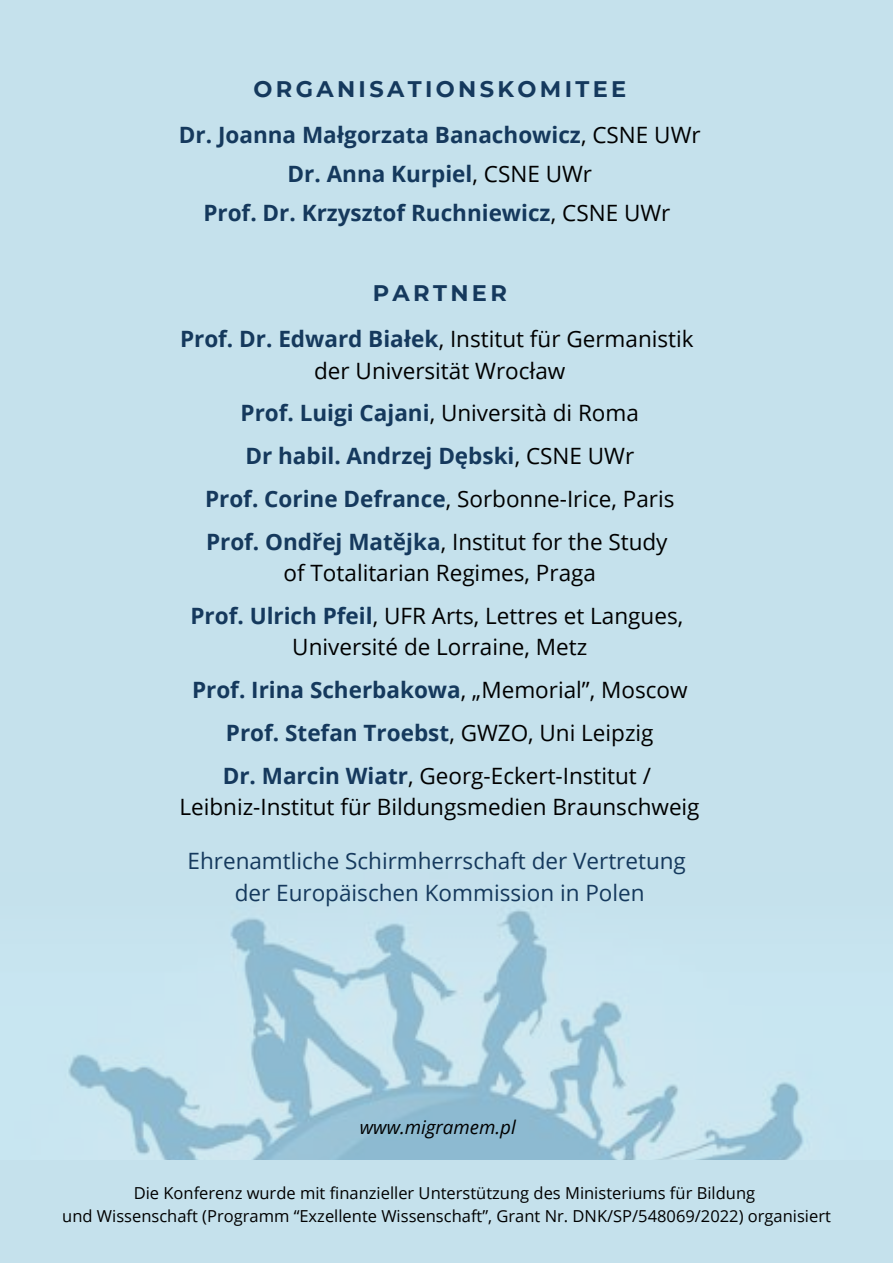
<style>
.page{position:relative;width:893px;height:1263px;background:#c5e1ec}
.page>*{position:absolute;margin:0;border:0;box-sizing:border-box;transform-origin:0 0}
.t1{font:22.5px/42.8px "Open Sans";color:#000;text-align:center}
.t2{font:700 22.5px/42.8px "Open Sans";color:#15395d;text-align:center}
.t3{font:22.5px/31.5px "Open Sans";color:#15395d;text-align:center}
.t4{font:700 22.5px "Montserrat";letter-spacing:.15em;color:#15395d}
.t5{font:italic 18.75px "Open Sans";color:#000}
.t6{font:16.5px/23.1px "Open Sans";color:#000;text-align:center}
.s1{font-weight:400;color:#000}
.s2{font-weight:700;color:#15395d}
</style>
<div class="page">
<img style="left:69px;top:910px;width:734px;height:250px">
<p class="t4" style="left:253px;top:75px;width:374px">ORGANISATIONSKOMITEE</p>
<p class="t2" style="left:179px;top:114px;width:523px;line-height:39.4px">Dr. Joanna Małgorzata Banachowicz<span class="s1">, CSNE UWr<br></span>Dr. Anna Kurpiel<span class="s1">, CSNE UWr<br></span>Prof. Dr. Krzysztof Ruchniewicz<span class="s1">, CSNE UWr</span></p>
<p class="t4" style="left:373px;top:279px;width:136px">PARTNER</p>
<p class="t1" style="left:180px;top:323px;width:515px;line-height:31.5px"><span class="s2">Prof. Dr. Edward Białek</span>, Institut für Germanistik der Universität Wrocław</p>
<p class="t2" style="left:205px;top:391px;width:471px">Prof. Luigi Cajani<span class="s1">, Università di Roma<br></span>Dr habil. Andrzej Dębski<span class="s1">, CSNE UWr<br></span>Prof. Corine Defrance<span class="s1">, Sorbonne-Irice, Paris </span>Prof. Ondřej Matějka<span class="s1">, Institut for the Study</span></p>
<p class="t1" style="left:190px;top:551px;width:494px">of Totalitarian Regimes, Praga<br><span class="s2">Prof. Ulrich Pfeil</span>, UFR Arts, Lettres et Langues,</p>
<p class="t1" style="left:192px;top:625px;width:497px">Université de Lorraine, Metz<br><span class="s2">Prof. Irina Scherbakowa</span>, „Memorial”, Moscow <span class="s2">Prof. Stefan Troebst</span>, GWZO, Uni Leipzig<br><span class="s2">Dr. Marcin Wiatr</span>, Georg-Eckert-Institut /</p>
<p class="t1" style="left:179px;top:785px;width:521px">Leibniz-Institut für Bildungsmedien Braunschweig</p>
<p class="t3" style="left:187px;top:845px;width:500px">Ehrenamtliche Schirmherrschaft der Vertretung der Europäischen Kommission in Polen</p>
<p class="t5" style="left:360px;top:1114px;width:157px">www.migramem.pl</p>
<p class="t6" style="left:62px;top:1181px;width:770px">Die Konferenz wurde mit finanzieller Unterstützung des Ministeriums für Bildung<br>und Wissenschaft (Programm “Exzellente Wissenschaft”, Grant Nr. DNK/SP/548069/2022) organisiert</p>
</div>
